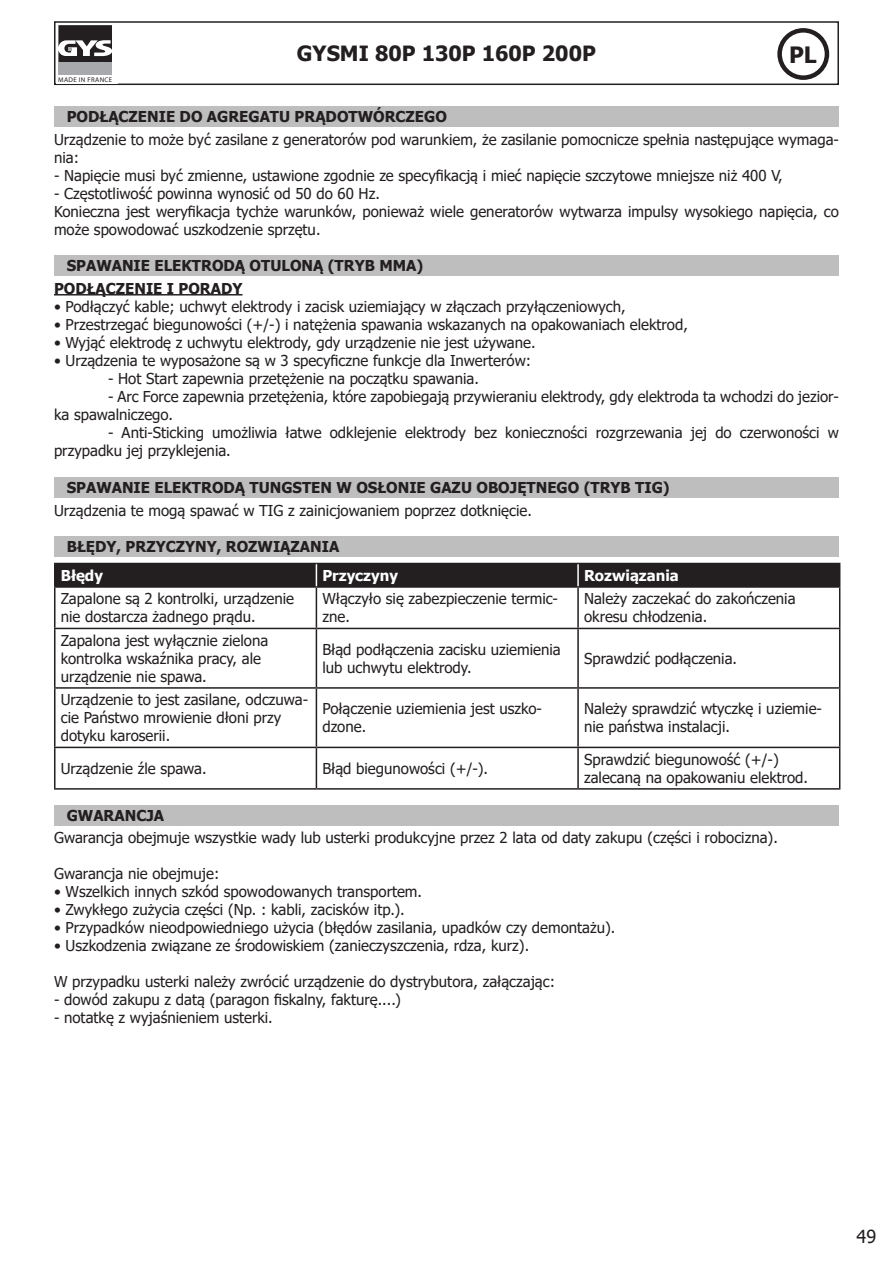
<style>
.page{position:relative;width:893px;height:1263px;background:#fff}
.page>*{position:absolute;margin:0;border:0;box-sizing:border-box;transform-origin:0 0}
.t1{font:700 22.5px "Tahoma";color:#231f20}
.t2{font:700 21px "Tahoma";color:#231f20}
.t3{font:18px "Tahoma";color:#231f20}
.t4{font:15px/18px "Tahoma";color:#231f20}
.t5{font:700 15px "Tahoma";color:#231f20}
.t6{font:700 15px "Tahoma";color:#fff}
.t7{font:6.75px "Myriad";letter-spacing:.05em;color:#231f20}
</style>
<div class="page">
<div style="left:54px;top:21px;width:785px;height:64px;border:2px solid #231f20"></div>
<div style="left:56px;top:23px;width:61px;height:61px;background:#fff"></div>
<div style="left:58px;top:62px;width:54px;height:13px;background:#a8a9ad"></div>
<svg style="left:58px;top:25px;width:54px;height:37px"></svg>
<hr style="left:54px;top:294px;width:189px;height:1px;background:#231f20">
<div style="left:54px;top:106px;width:785px;height:20px;background:#bebebe"></div>
<div style="left:54px;top:255px;width:785px;height:21px;background:#bebebe"></div>
<div style="left:54px;top:477px;width:785px;height:20px;background:#bebebe"></div>
<div style="left:54px;top:536px;width:785px;height:21px;background:#bebebe"></div>
<hr style="left:54px;top:563px;width:262px;height:1px;background:#231f20">
<hr style="left:54px;top:564px;width:2px;height:22px;background:#231f20">
<hr style="left:54px;top:586px;width:262px;height:2px;background:#231f20">
<hr style="left:54px;top:588px;width:2px;height:40px;background:#231f20">
<hr style="left:316px;top:586px;width:262px;height:2px;background:#231f20">
<hr style="left:316px;top:588px;width:1px;height:40px;background:#231f20">
<hr style="left:578px;top:586px;width:262px;height:2px;background:#231f20">
<hr style="left:577px;top:588px;width:2px;height:40px;background:#231f20">
<hr style="left:839px;top:588px;width:1px;height:40px;background:#231f20">
<hr style="left:54px;top:628px;width:262px;height:1px;background:#231f20">
<hr style="left:54px;top:629px;width:2px;height:58px;background:#231f20">
<hr style="left:316px;top:628px;width:262px;height:1px;background:#231f20">
<hr style="left:316px;top:629px;width:1px;height:58px;background:#231f20">
<hr style="left:578px;top:628px;width:262px;height:1px;background:#231f20">
<hr style="left:577px;top:629px;width:2px;height:58px;background:#231f20">
<hr style="left:839px;top:629px;width:1px;height:58px;background:#231f20">
<hr style="left:54px;top:687px;width:262px;height:2px;background:#231f20">
<hr style="left:54px;top:689px;width:2px;height:58px;background:#231f20">
<hr style="left:316px;top:687px;width:262px;height:2px;background:#231f20">
<hr style="left:316px;top:689px;width:1px;height:58px;background:#231f20">
<hr style="left:578px;top:687px;width:262px;height:2px;background:#231f20">
<hr style="left:577px;top:689px;width:2px;height:58px;background:#231f20">
<hr style="left:839px;top:689px;width:1px;height:58px;background:#231f20">
<hr style="left:54px;top:747px;width:262px;height:1px;background:#231f20">
<hr style="left:54px;top:748px;width:2px;height:40px;background:#231f20">
<hr style="left:316px;top:747px;width:262px;height:1px;background:#231f20">
<hr style="left:316px;top:748px;width:1px;height:40px;background:#231f20">
<hr style="left:578px;top:747px;width:262px;height:1px;background:#231f20">
<hr style="left:577px;top:748px;width:2px;height:40px;background:#231f20">
<hr style="left:839px;top:748px;width:1px;height:40px;background:#231f20">
<hr style="left:54px;top:788px;width:262px;height:2px;background:#231f20">
<hr style="left:316px;top:788px;width:262px;height:2px;background:#231f20">
<hr style="left:578px;top:788px;width:262px;height:2px;background:#231f20">
<div style="left:56px;top:563px;width:784px;height:24px;background:#231f20"></div>
<hr style="left:577px;top:564px;width:2px;height:22px;background:#fff">
<div style="left:54px;top:805px;width:785px;height:20px;background:#bebebe"></div>
<div style="left:777px;top:28px;width:52px;height:52px;border:4px solid #231f20;border-radius:50%"></div>
<h2 class="t2" style="left:297px;top:39px;width:300px">GYSMI 80P 130P 160P 200P</h2>
<p class="t1" style="left:789px;top:39px;width:29px">PL</p>
<p class="t7" style="left:58px;top:76px;width:56px">MADE IN FRANCE</p>
<p class="t5" style="left:67px;top:106px;width:382px">PODŁĄCZENIE DO AGREGATU PRĄDOTWÓRCZEGO</p>
<p class="t4" style="left:54px;top:131px;width:786px">Urządzenie to może być zasilane z generatorów pod warunkiem, że zasilanie pomocnicze spełnia następujące wymaga&shy;nia:</p>
<p class="t4" style="left:54px;top:167px;width:730px">- Napięcie musi być zmienne, ustawione zgodnie ze specyfikacją i mieć napięcie szczytowe mniejsze niż 400 V,</p>
<p class="t4" style="left:54px;top:185px;width:327px">- Częstotliwość powinna wynosić od 50 do 60 Hz.</p>
<p class="t4" style="left:54px;top:203px;width:786px">Konieczna jest weryfikacja tychże warunków, ponieważ wiele generatorów wytwarza impulsy wysokiego napięcia, co może spowodować uszkodzenie sprzętu.</p>
<p class="t5" style="left:67px;top:255px;width:358px">SPAWANIE ELEKTRODĄ OTULONĄ (TRYB MMA)</p>
<p class="t5" style="left:54px;top:278px;width:190px">PODŁĄCZENIE I PORADY</p>
<p class="t4" style="left:54px;top:298px;width:573px">• Podłączyć kable; uchwyt elektrody i zacisk uziemiający w złączach przyłączeniowych,</p>
<p class="t4" style="left:54px;top:316px;width:635px">• Przestrzegać biegunowości (+/-) i natężenia spawania wskazanych na opakowaniach elektrod,</p>
<p class="t4" style="left:54px;top:334px;width:483px">• Wyjąć elektrodę z uchwytu elektrody, gdy urządzenie nie jest używane.</p>
<p class="t4" style="left:54px;top:352px;width:479px">• Urządzenia te wyposażone są w 3 specyficzne funkcje dla Inwerterów:</p>
<p class="t4" style="left:108px;top:370px;width:372px">- Hot Start zapewnia przetężenie na początku spawania.</p>
<p class="t4" style="left:54px;top:388px;width:786px;text-indent:54px">- Arc Force zapewnia przetężenia, które zapobiegają przywieraniu elektrody, gdy elektroda ta wchodzi do jezior&shy;ka spawalniczego.</p>
<p class="t4" style="left:54px;top:424px;width:786px;text-indent:54px">- Anti-Sticking umożliwia łatwe odklejenie elektrody bez konieczności rozgrzewania jej do czerwoności w przypadku jej przyklejenia.</p>
<p class="t5" style="left:67px;top:477px;width:604px">SPAWANIE ELEKTRODĄ TUNGSTEN W OSŁONIE GAZU OBOJĘTNEGO (TRYB TIG)</p>
<p class="t4" style="left:54px;top:502px;width:479px">Urządzenia te mogą spawać w TIG z zainicjowaniem poprzez dotknięcie.</p>
<p class="t5" style="left:67px;top:536px;width:274px">BŁĘDY, PRZYCZYNY, ROZWIĄZANIA</p>
<p class="t6" style="left:61px;top:565px;width:44px">Błędy</p>
<p class="t6" style="left:322px;top:565px;width:77px">Przyczyny</p>
<p class="t6" style="left:584px;top:565px;width:96px">Rozwiązania</p>
<p class="t4" style="left:61px;top:591px;width:235px">Zapalone są 2 kontrolki, urządzenie nie dostarcza żadnego prądu.</p>
<p class="t4" style="left:322px;top:591px;width:237px">Włączyło się zabezpieczenie termic&shy;zne.</p>
<p class="t4" style="left:584px;top:591px;width:213px">Należy zaczekać do zakończenia okresu chłodzenia.</p>
<p class="t4" style="left:61px;top:632px;width:209px">Zapalona jest wyłącznie zielona kontrolka wskaźnika pracy, ale urządzenie nie spawa.</p>
<p class="t4" style="left:322px;top:641px;width:240px">Błąd podłączenia zacisku uziemienia lub uchwytu elektrody.</p>
<p class="t4" style="left:584px;top:650px;width:155px">Sprawdzić podłączenia.</p>
<p class="t4" style="left:61px;top:692px;width:249px">Urządzenie to jest zasilane, odczuwa&shy;cie Państwo mrowienie dłoni przy dotyku karoserii.</p>
<p class="t4" style="left:322px;top:701px;width:221px">Połączenie uziemienia jest uszko&shy;dzone.</p>
<p class="t4" style="left:584px;top:701px;width:239px">Należy sprawdzić wtyczkę i uziemie&shy;nie państwa instalacji.</p>
<p class="t4" style="left:61px;top:760px;width:147px">Urządzenie źle spawa.</p>
<p class="t4" style="left:322px;top:760px;width:167px">Błąd biegunowości (+/-).</p>
<p class="t4" style="left:584px;top:751px;width:226px">Sprawdzić biegunowość (+/-) zalecaną na opakowaniu elektrod.</p>
<p class="t5" style="left:67px;top:805px;width:99px">GWARANCJA</p>
<p class="t4" style="left:54px;top:830px;width:725px">Gwarancja obejmuje wszystkie wady lub usterki produkcyjne przez 2 lata od daty zakupu (części i robocizna).</p>
<p class="t4" style="left:54px;top:866px;width:167px">Gwarancja nie obejmuje:</p>
<p class="t4" style="left:54px;top:884px;width:370px">• Wszelkich innych szkód spowodowanych transportem.</p>
<p class="t4" style="left:54px;top:902px;width:352px">• Zwykłego zużycia części (Np. : kabli, zacisków itp.).</p>
<p class="t4" style="left:54px;top:920px;width:563px">• Przypadków nieodpowiedniego użycia (błędów zasilania, upadków czy demontażu).</p>
<p class="t4" style="left:54px;top:938px;width:477px">• Uszkodzenia związane ze środowiskiem (zanieczyszczenia, rdza, kurz).</p>
<p class="t4" style="left:54px;top:974px;width:502px">W przypadku usterki należy zwrócić urządzenie do dystrybutora, załączając:</p>
<p class="t4" style="left:54px;top:992px;width:348px">- dowód zakupu z datą (paragon fiskalny, fakturę....)</p>
<p class="t4" style="left:54px;top:1010px;width:220px">- notatkę z wyjaśnieniem usterki.</p>
<p class="t3" style="left:856px;top:1224px;width:21px">49</p>
</div>
